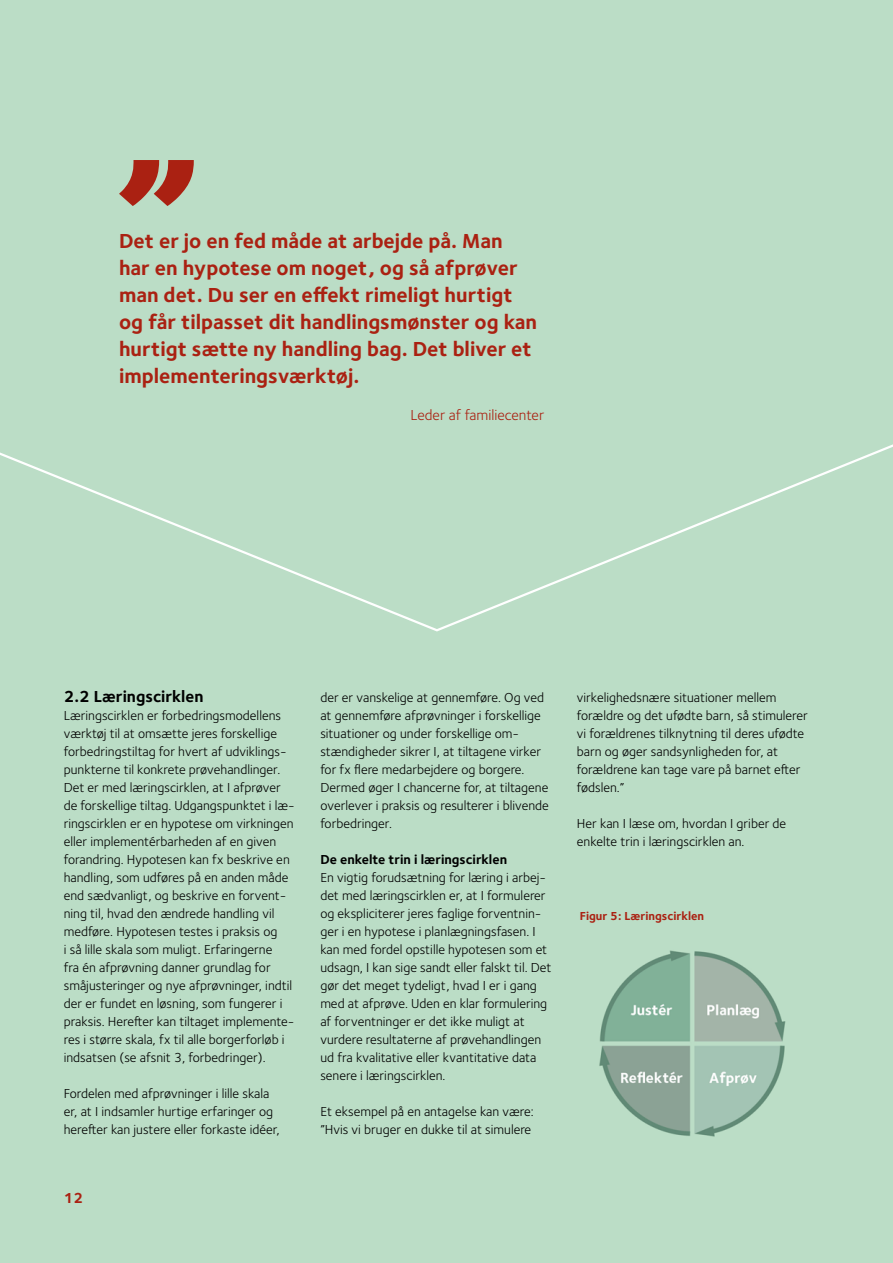
<style>
.page{position:relative;width:893px;height:1263px;background:#bbddc6}
.page>*{position:absolute;margin:0;border:0;box-sizing:border-box;transform-origin:0 0}
.Citat{font:700 21px/27px "Foundry Sterling";color:#aa2112}
.Mellemrubrik{font:700 16.5px "Foundry Sterling";color:#000}
.Citat_afslut{font:15px "Foundry Sterling";color:#aa2112}
.t1{font:700 15px "Foundry Sterling";color:#aa2112}
.Brødtekst{font:13.5px/18px "Foundry Sterling";color:#000}
.Brødtekst-2{font:700 13.5px "Foundry Sterling";color:#000}
.Figurtekst{font:700 12px "Foundry Sterling";color:#aa2112}
</style>
<div class="page">
<div style="left:580px;top:908px;width:48px;height:14px;background:#bbddc6"></div>
<div style="left:0;top:6px;width:893px;height:627px;background:#bbddc6"></div>
<p class="Citat" style="left:119px;top:228px;width:419px">Det er jo en fed måde at arbejde på. Man har en hypotese om noget, og så afprøver man det. Du ser en effekt rimeligt hurtigt og får tilpasset dit handlingsmønster og kan hurtigt sætte ny handling bag. Det bliver et implementeringsværktøj.</p>
<p class="Citat_afslut" style="left:411px;top:406px;width:135px">Leder af familiecenter</p>
<h2 class="Mellemrubrik" style="left:64px;top:687px;width:141px">2.2 Læringscirklen</h2>
<p class="Brødtekst" style="left:64px;top:707px;width:233px">Læringscirklen er forbedringsmodellens værktøj til at omsætte jeres forskellige forbedringstiltag for hvert af udviklings&shy;punkterne til konkrete prøvehandlinger.<br>Det er med læringscirklen, at I afprøver de forskellige tiltag. Udgangspunktet i læ&shy;ringscirklen er en hypotese om virkningen eller implementérbarheden af en given forandring. Hypotesen kan fx beskrive en handling, som udføres på en anden måde end sædvanligt, og beskrive en forvent&shy;ning til, hvad den ændrede handling vil medføre. Hypotesen testes i praksis og<br>i så lille skala som muligt. Erfaringerne<br>fra én afprøvning danner grundlag for småjusteringer og nye afprøvninger, indtil der er fundet en løsning, som fungerer i praksis. Herefter kan tiltaget implemente&shy;res i større skala, fx til alle borgerforløb i indsatsen (se afsnit 3, forbedringer).</p>
<p class="Brødtekst" style="left:64px;top:1085px;width:217px">Fordelen med afprøvninger i lille skala er, at I indsamler hurtige erfaringer og herefter kan justere eller forkaste idéer,</p>
<p class="t1" style="left:64px;top:1189px;width:21px">12</p>
<p class="Brødtekst" style="left:320px;top:689px;width:230px">der er vanskelige at gennemføre. Og ved at gennemføre afprøvninger i forskellige situationer og under forskellige om&shy;stændigheder sikrer I, at tiltagene virker for fx flere medarbejdere og borgere.<br>Dermed øger I chancerne for, at tiltagene overlever i praksis og resulterer i blivende forbedringer.</p>
<p class="Brødtekst-2" style="left:320px;top:851px;width:188px">De enkelte trin i læringscirklen</p>
<p class="Brødtekst" style="left:320px;top:869px;width:233px">En vigtig forudsætning for læring i arbej&shy;det med læringscirklen er, at I formulerer og ekspliciterer jeres faglige forventnin&shy;ger i en hypotese i planlægningsfasen. I kan med fordel opstille hypotesen som et udsagn, I kan sige sandt eller falskt til. Det gør det meget tydeligt, hvad I er i gang med at afprøve. Uden en klar formulering af forventninger er det ikke muligt at vurdere resultaterne af prøvehandlingen ud fra kvalitative eller kvantitative data senere i læringscirklen.</p>
<p class="Brødtekst" style="left:320px;top:1103px;width:215px">Et eksempel på en antagelse kan være: ”Hvis vi bruger en dukke til at simulere</p>
<p class="Brødtekst" style="left:577px;top:689px;width:233px">virkelighedsnære situationer mellem forældre og det ufødte barn, så stimulerer vi forældrenes tilknytning til deres ufødte barn og øger sandsynligheden for, at forældrene kan tage vare på barnet efter fødslen.”</p>
<p class="Brødtekst" style="left:577px;top:815px;width:211px">Her kan I læse om, hvordan I griber de enkelte trin i læringscirklen an.</p>
<p class="Figurtekst" style="left:580px;top:909px;width:126px">Figur 5: Læringscirklen</p>
</div>
